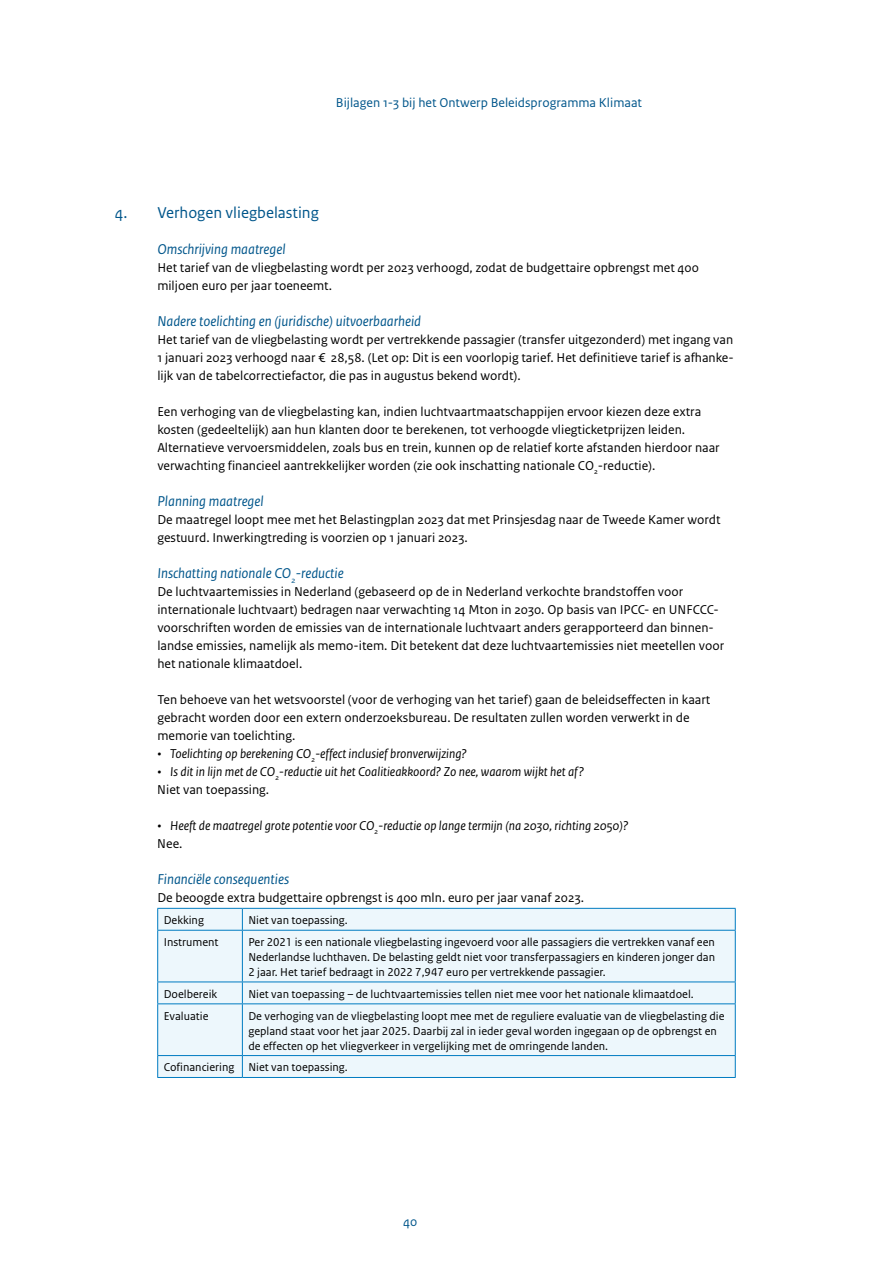
<style>
.page{position:relative;width:893px;height:1263px;background:#fff}
.page>*{position:absolute;margin:0;border:0;box-sizing:border-box;transform-origin:0 0}
.H4_Alineakop{font:16.5px "Rijksoverheid Sans Text";color:#00568b}
.A_Tussenkop_2_cursie{font:italic 15px "Rijksoverheid Sans Text";color:#00568b}
.P_Broodtekst{font:13.5px/18px "Rijksoverheid Sans Text";color:#000}
.t1{font:italic 13.5px "Rijksoverheid Sans Text";color:#000}
.t2{font:13.5px "Rijksoverheid Sans Text Regular 2";color:#00568b}
.t3{font:13.5px "Rijksoverheid Sans Text";color:#00568b}
.A_Tabel_brood{font:12px/15px "Rijksoverheid Sans Text";color:#000;text-align:justify}
</style>
<div class="page">
<div style="left:158px;top:909px;width:577px;height:168px;background:#edf7fc"></div>
<svg style="left:157px;top:909px;width:1px;height:21px"></svg>
<hr style="left:157px;top:930px;width:1px;height:51px;background:#007bc1">
<svg style="left:157px;top:982px;width:1px;height:21px"></svg>
<hr style="left:157px;top:1004px;width:1px;height:51px;background:#007bc1">
<svg style="left:157px;top:1056px;width:1px;height:21px"></svg>
<svg style="left:242px;top:909px;width:1px;height:21px"></svg>
<hr style="left:242px;top:930px;width:1px;height:51px;background:#007bc1">
<svg style="left:242px;top:982px;width:1px;height:21px"></svg>
<hr style="left:242px;top:1004px;width:1px;height:51px;background:#007bc1">
<svg style="left:242px;top:1056px;width:1px;height:21px"></svg>
<svg style="left:735px;top:909px;width:1px;height:21px"></svg>
<hr style="left:735px;top:930px;width:1px;height:51px;background:#007bc1">
<svg style="left:735px;top:982px;width:1px;height:21px"></svg>
<hr style="left:735px;top:1004px;width:1px;height:51px;background:#007bc1">
<svg style="left:735px;top:1056px;width:1px;height:21px"></svg>
<hr style="left:157px;top:908px;width:85px;height:1px;background:#007bc1">
<hr style="left:157px;top:930px;width:85px;height:1px;background:#007bc1">
<hr style="left:157px;top:981px;width:85px;height:1px;background:#007bc1">
<hr style="left:157px;top:1003px;width:85px;height:1px;background:#007bc1">
<hr style="left:157px;top:1055px;width:85px;height:1px;background:#007bc1">
<hr style="left:157px;top:1077px;width:85px;height:1px;background:#007bc1">
<hr style="left:242px;top:908px;width:494px;height:1px;background:#007bc1">
<hr style="left:242px;top:930px;width:494px;height:1px;background:#007bc1">
<hr style="left:242px;top:981px;width:494px;height:1px;background:#007bc1">
<hr style="left:242px;top:1003px;width:494px;height:1px;background:#007bc1">
<hr style="left:242px;top:1055px;width:494px;height:1px;background:#007bc1">
<hr style="left:242px;top:1077px;width:494px;height:1px;background:#007bc1">
<p class="t2" style="left:336px;top:95px;width:308px">Bijlagen 1-3 bij het Ontwerp Beleidsprogramma Klimaat</p>
<h4 class="H4_Alineakop" style="left:115px;top:203px;width:206px">4. Verhogen vliegbelasting</h4>
<p class="A_Tussenkop_2_cursie" style="left:157px;top:241px;width:130px">Omschrijving maatregel</p>
<p class="P_Broodtekst" style="left:157px;top:259px;width:543px">Het tarief van de vliegbelasting wordt per 2023 verhoogd, zodat de budgettaire opbrengst met 400 miljoen euro per jaar toeneemt.</p>
<p class="A_Tussenkop_2_cursie" style="left:157px;top:313px;width:265px">Nadere toelichting en (juridische) uitvoerbaarheid</p>
<p class="P_Broodtekst" style="left:157px;top:331px;width:578px;text-align:justify">Het tarief van de vliegbelasting wordt per vertrekkende passagier (transfer uitgezonderd) met ingang van 1 januari 2023 verhoogd naar € 28,58. (Let op: Dit is een voorlopig tarief. Het definitieve tarief is afhanke&shy;lijk van de tabelcorrectiefactor, die pas in augustus bekend wordt).</p>
<p class="P_Broodtekst" style="left:157px;top:403px;width:564px">Een verhoging van de vliegbelasting kan, indien luchtvaartmaatschappijen ervoor kiezen deze extra kosten (gedeeltelijk) aan hun klanten door te berekenen, tot verhoogde vliegticketprijzen leiden.<br>Alternatieve vervoersmiddelen, zoals bus en trein, kunnen op de relatief korte afstanden hierdoor naar verwachting financieel aantrekkelijker worden (zie ook inschatting nationale CO<sub>2</sub>-reductie).</p>
<p class="A_Tussenkop_2_cursie" style="left:157px;top:493px;width:108px">Planning maatregel</p>
<p class="P_Broodtekst" style="left:157px;top:511px;width:565px">De maatregel loopt mee met het Belastingplan 2023 dat met Prinsjesdag naar de Tweede Kamer wordt gestuurd. Inwerkingtreding is voorzien op 1 januari 2023.</p>
<p class="A_Tussenkop_2_cursie" style="left:157px;top:565px;width:188px">Inschatting nationale CO<sub>2</sub>-reductie</p>
<p class="P_Broodtekst" style="left:157px;top:583px;width:568px">De luchtvaartemissies in Nederland (gebaseerd op de in Nederland verkochte brandstoffen voor internationale luchtvaart) bedragen naar verwachting 14 Mton in 2030. Op basis van IPCC- en UNFCCC&shy;voorschriften worden de emissies van de internationale luchtvaart anders gerapporteerd dan binnen&shy;landse emissies, namelijk als memo-item. Dit betekent dat deze luchtvaartemissies niet meetellen voor het nationale klimaatdoel.</p>
<p class="P_Broodtekst" style="left:157px;top:691px;width:555px">Ten behoeve van het wetsvoorstel (voor de verhoging van het tarief) gaan de beleidseffecten in kaart gebracht worden door een extern onderzoeksbureau. De resultaten zullen worden verwerkt in de memorie van toelichting.</p>
<p class="t1" style="left:157px;top:746px;width:311px">• Toelichting op berekening CO<sub>2</sub>-effect inclusief bronverwijzing?</p>
<p class="t1" style="left:157px;top:764px;width:428px">• Is dit in lijn met de CO<sub>2</sub>-reductie uit het Coalitieakkoord? Zo nee, waarom wijkt het af?</p>
<p class="P_Broodtekst" style="left:157px;top:781px;width:113px">Niet van toepassing.</p>
<p class="t1" style="left:157px;top:818px;width:473px">• Heeft de maatregel grote potentie voor CO<sub>2</sub>-reductie op lange termijn (na 2030, richting 2050)?</p>
<p class="P_Broodtekst" style="left:157px;top:835px;width:27px">Nee.</p>
<p class="A_Tussenkop_2_cursie" style="left:157px;top:871px;width:133px">Financiële consequenties</p>
<p class="P_Broodtekst" style="left:157px;top:889px;width:428px">De beoogde extra budgettaire opbrengst is 400 mln. euro per jaar vanaf 2023.</p>
<p class="A_Tabel_brood" style="left:164px;top:913px;width:42px">Dekking</p>
<p class="A_Tabel_brood" style="left:248px;top:913px;width:101px">Niet van toepassing.</p>
<p class="A_Tabel_brood" style="left:164px;top:935px;width:56px">Instrument</p>
<p class="A_Tabel_brood" style="left:248px;top:935px;width:468px">Per 2021 is een nationale vliegbelasting ingevoerd voor alle passagiers die vertrekken vanaf een Nederlandse luchthaven. De belasting geldt niet voor transferpassagiers en kinderen jonger dan 2 jaar. Het tarief bedraagt in 2022 7,947 euro per vertrekkende passagier.</p>
<p class="A_Tabel_brood" style="left:164px;top:986px;width:55px">Doelbereik</p>
<p class="A_Tabel_brood" style="left:248px;top:986px;width:447px">Niet van toepassing – de luchtvaartemissies tellen niet mee voor het nationale klimaatdoel.</p>
<p class="A_Tabel_brood" style="left:164px;top:1008px;width:46px">Evaluatie</p>
<p class="A_Tabel_brood" style="left:248px;top:1008px;width:478px;text-align:left">De verhoging van de vliegbelasting loopt mee met de reguliere evaluatie van de vliegbelasting die gepland staat voor het jaar 2025. Daarbij zal in ieder geval worden ingegaan op de opbrengst en de effecten op het vliegverkeer in vergelijking met de omringende landen.</p>
<p class="A_Tabel_brood" style="left:164px;top:1060px;width:72px">Cofinanciering</p>
<p class="A_Tabel_brood" style="left:248px;top:1060px;width:101px">Niet van toepassing.</p>
<p class="t3" style="left:403px;top:1214px;width:16px">40</p>
</div>
